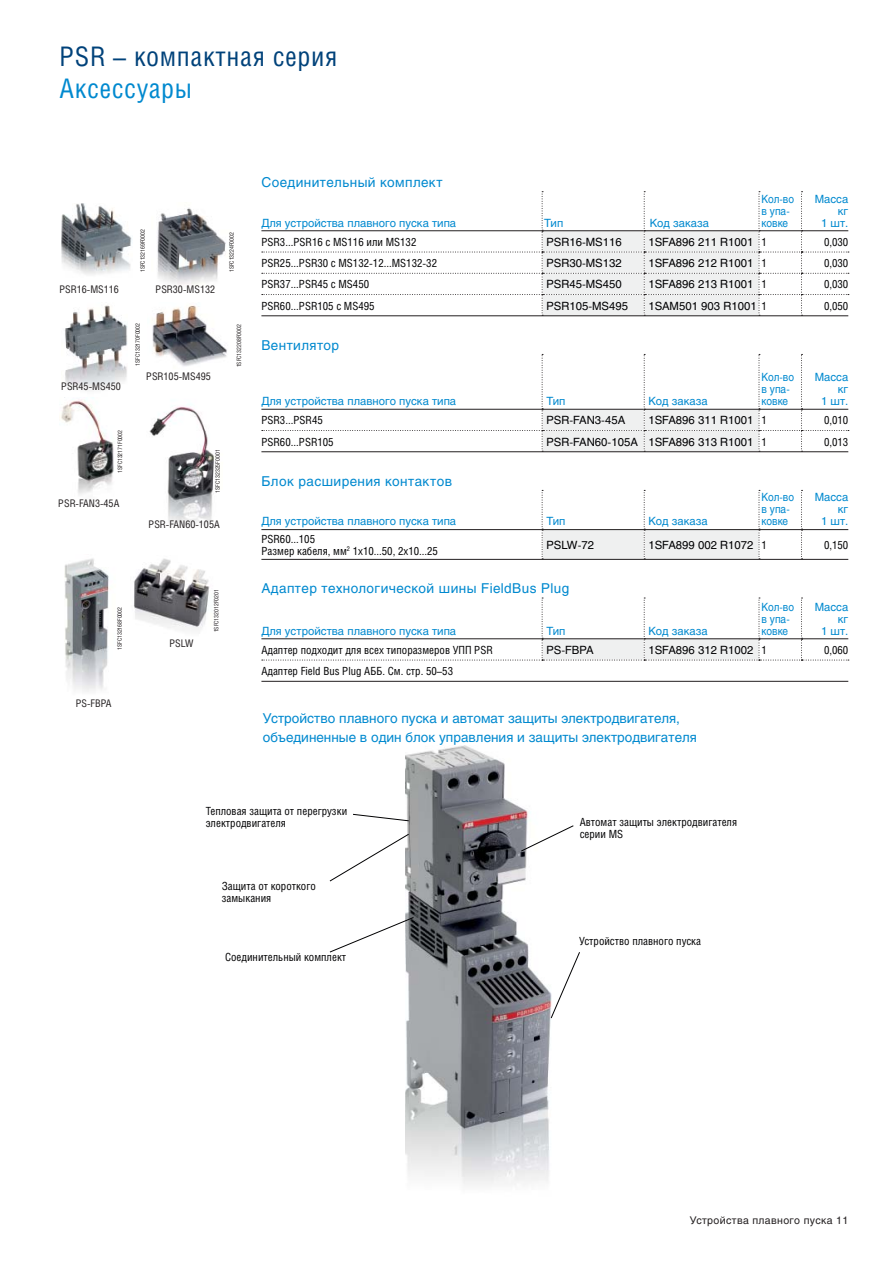
<style>
.page{position:relative;width:893px;height:1263px;background:#fff}
.page>*{position:absolute;margin:0;border:0;box-sizing:border-box;transform-origin:0 0}
.t1{font:27px "Helios Cond";letter-spacing:.025em;color:#00427a}
.t2{font:27px "Helios Cond";letter-spacing:.025em;color:#0089cf}
.t3{font:13.5px/18.6px "Helios";color:#0089cf}
.t4{font:13.5px "Helios";letter-spacing:.03em;color:#0089cf}
.t5{font:11.25px/12px "Helios Cond";color:#000002}
.t6{font:11.25px "Helios";color:#000002}
.t7{font:11.25px/12px "Helios";color:#0089cf;text-align:right}
.t8{font:11.25px/12px "Helios";color:#0089cf;scale:.9 1}
.t9{font:10.5px "Helios Cond";color:#231f20}
.t10{font:10.5px "Helios";letter-spacing:.03em;color:#231f20}
.t11{font:6px "Helios Cond";color:#231f20}
.s1{font-family:"Helios Cond"}
</style>
<div class="page">
<img style="left:405px;top:746px;width:146px;height:439px">
<img style="left:149px;top:406px;width:66px;height:118px">
<img style="left:157px;top:208px;width:69px;height:77px">
<img style="left:152px;top:305px;width:75px;height:61px">
<img style="left:134px;top:558px;width:76px;height:72px">
<img style="left:65px;top:305px;width:62px;height:85px">
<img style="left:61px;top:400px;width:53px;height:95px">
<svg style="left:542px;top:353px;width:217px;height:245px"></svg>
<hr style="left:261px;top:231px;width:383px;height:1px;background:#231f20">
<hr style="left:261px;top:681px;width:587px;height:1px;background:#231f20">
<svg style="left:801px;top:490px;width:1px;height:69px"></svg>
<hr style="left:261px;top:639px;width:383px;height:1px;background:#231f20">
<hr style="left:261px;top:409px;width:383px;height:1px;background:#231f20">
<svg style="left:644px;top:490px;width:1px;height:69px"></svg>
<svg style="left:262px;top:191px;width:587px;height:125px"></svg>
<svg style="left:262px;top:354px;width:587px;height:98px"></svg>
<svg style="left:542px;top:490px;width:1px;height:69px"></svg>
<svg style="left:758px;top:490px;width:2px;height:69px"></svg>
<hr style="left:261px;top:529px;width:587px;height:1px;background:#231f20">
<hr style="left:261px;top:316px;width:587px;height:1px;background:#231f20">
<hr style="left:261px;top:452px;width:587px;height:1px;background:#231f20">
<hr style="left:261px;top:559px;width:587px;height:1px;background:#231f20">
<svg style="left:262px;top:598px;width:587px;height:63px"></svg>
<svg style="left:329px;top:834px;width:80px;height:48px"></svg>
<svg style="left:353px;top:814px;width:56px;height:7px"></svg>
<svg style="left:329px;top:917px;width:85px;height:36px"></svg>
<svg style="left:521px;top:825px;width:53px;height:27px"></svg>
<svg style="left:551px;top:952px;width:29px;height:67px"></svg>
<img style="left:65px;top:558px;width:44px;height:134px">
<img style="left:61px;top:203px;width:71px;height:72px">
<h1 class="t1" style="left:60px;top:46px;width:279px">PSR – компактная серия</h1>
<h1 class="t2" style="left:60px;top:78px;width:134px">Аксессуары</h1>
<p class="t9" style="left:59px;top:286px;width:61px">PSR16-MS116</p>
<p class="t9" style="left:61px;top:383px;width:61px">PSR45-MS450</p>
<p class="t11" style="left:140px;top:272px;width:45px;rotate:-90deg">1SFC132169F0002</p>
<p class="t9" style="left:156px;top:286px;width:61px">PSR30-MS132</p>
<p class="t11" style="left:135px;top:366px;width:45px;rotate:-90deg">1SFC132170F0002</p>
<p class="t9" style="left:146px;top:372px;width:66px">PSR105-MS495</p>
<p class="t11" style="left:229px;top:272px;width:42px;rotate:-90deg">1SFC13224F0002</p>
<p class="t11" style="left:237px;top:367px;width:45px;rotate:-90deg">1SFC132208F0002</p>
<p class="t11" style="left:118px;top:473px;width:45px;rotate:-90deg">1SFC132171F0002</p>
<p class="t9" style="left:58px;top:499px;width:63px">PSR-FAN3-45A</p>
<p class="t11" style="left:215px;top:493px;width:45px;rotate:-90deg">1SFC132325F0001</p>
<p class="t9" style="left:149px;top:520px;width:73px">PSR-FAN60-105A</p>
<p class="t11" style="left:117px;top:650px;width:45px;rotate:-90deg">1SFC132168F0002</p>
<p class="t9" style="left:76px;top:699px;width:37px">PS-FBPA</p>
<p class="t9" style="left:169px;top:639px;width:26px">PSLW</p>
<p class="t11" style="left:214px;top:632px;width:45px;rotate:-90deg">1SFC132012F0201</p>
<p class="t4" style="left:261px;top:177px;width:183px">Соединительный комплект</p>
<p class="t7" style="left:261px;top:217px;width:196px">Для устройства плавного пуска типа</p>
<p class="t7" style="left:544px;top:217px;width:21px">Тип</p>
<p class="t7" style="left:650px;top:217px;width:61px">Код заказа</p>
<p class="t8" style="left:761px;top:193px;width:38px">Кол-во в упа&shy;ковке</p>
<p class="t7" style="left:815px;top:193px;width:35px">Масса кг<br>1 шт.</p>
<p class="t5" style="left:261px;top:237px;width:156px">PSR3...PSR16 с MS116 или MS132</p>
<p class="t6" style="left:546px;top:237px;width:77px">PSR16-MS116</p>
<p class="t6" style="left:648px;top:237px;width:120px">1SFA896 211 R1001 <span class="s1">1</span></p>
<p class="t5" style="left:824px;top:237px;width:26px">0,030</p>
<p class="t5" style="left:261px;top:258px;width:177px">PSR25...PSR30 с MS132-12...MS132-32</p>
<p class="t6" style="left:546px;top:259px;width:77px">PSR30-MS132</p>
<p class="t6" style="left:648px;top:259px;width:120px">1SFA896 212 R1001 <span class="s1">1</span></p>
<p class="t5" style="left:824px;top:258px;width:26px">0,030</p>
<p class="t5" style="left:261px;top:279px;width:109px">PSR37...PSR45 с MS450</p>
<p class="t6" style="left:546px;top:280px;width:77px">PSR45-MS450</p>
<p class="t6" style="left:648px;top:280px;width:120px">1SFA896 213 R1001 <span class="s1">1</span></p>
<p class="t5" style="left:824px;top:279px;width:26px">0,030</p>
<p class="t5" style="left:261px;top:300px;width:115px">PSR60...PSR105 с MS495</p>
<p class="t6" style="left:546px;top:301px;width:83px">PSR105-MS495</p>
<p class="t6" style="left:648px;top:301px;width:120px">1SAM501 903 R1001 <span class="s1">1</span></p>
<p class="t5" style="left:824px;top:300px;width:26px">0,050</p>
<p class="t4" style="left:261px;top:340px;width:79px">Вентилятор</p>
<p class="t7" style="left:261px;top:396px;width:196px">Для устройства плавного пуска типа</p>
<p class="t7" style="left:546px;top:396px;width:21px">Тип</p>
<p class="t7" style="left:648px;top:396px;width:61px">Код заказа</p>
<p class="t8" style="left:761px;top:372px;width:38px">Кол-во в упа&shy;ковке</p>
<p class="t7" style="left:815px;top:372px;width:35px">Масса кг<br>1 шт.</p>
<p class="t5" style="left:261px;top:415px;width:63px">PSR3...PSR45</p>
<p class="t6" style="left:546px;top:416px;width:80px">PSR-FAN3-45A</p>
<p class="t6" style="left:648px;top:416px;width:120px">1SFA896 311 R1001 <span class="s1">1</span></p>
<p class="t5" style="left:824px;top:415px;width:26px">0,010</p>
<p class="t5" style="left:261px;top:436px;width:74px">PSR60...PSR105</p>
<p class="t6" style="left:546px;top:437px;width:222px">PSR-FAN60-105A 1SFA896 313 R1001 <span class="s1">1</span></p>
<p class="t5" style="left:824px;top:436px;width:26px">0,013</p>
<p class="t4" style="left:261px;top:476px;width:192px">Блок расширения контактов</p>
<p class="t7" style="left:261px;top:516px;width:196px">Для устройства плавного пуска типа</p>
<p class="t7" style="left:546px;top:516px;width:21px">Тип</p>
<p class="t7" style="left:648px;top:516px;width:61px">Код заказа</p>
<p class="t8" style="left:761px;top:492px;width:38px">Кол-во в упа&shy;ковке</p>
<p class="t7" style="left:815px;top:492px;width:35px">Масса кг<br>1 шт.</p>
<p class="t5" style="left:261px;top:534px;width:178px">PSR60...105<br>Размер кабеля, мм<sup>2</sup> 1x10...50, 2x10...25</p>
<p class="t6" style="left:546px;top:540px;width:49px">PSLW-72</p>
<p class="t6" style="left:648px;top:540px;width:120px">1SFA899 002 R1072 <span class="s1">1</span></p>
<p class="t5" style="left:824px;top:540px;width:26px">0,150</p>
<p class="t4" style="left:261px;top:583px;width:309px">Адаптер технологической шины FieldBus Plug</p>
<p class="t7" style="left:261px;top:625px;width:196px">Для устройства плавного пуска типа</p>
<p class="t7" style="left:546px;top:625px;width:21px">Тип</p>
<p class="t7" style="left:648px;top:625px;width:61px">Код заказа</p>
<p class="t8" style="left:761px;top:601px;width:38px">Кол-во в упа&shy;ковке</p>
<p class="t7" style="left:815px;top:601px;width:35px">Масса кг<br>1 шт.</p>
<p class="t5" style="left:261px;top:645px;width:233px">Адаптер подходит для всех типоразмеров УПП PSR</p>
<p class="t6" style="left:546px;top:645px;width:49px">PS-FBPA</p>
<p class="t6" style="left:648px;top:645px;width:120px">1SFA896 312 R1002 <span class="s1">1</span></p>
<p class="t5" style="left:824px;top:645px;width:26px">0,060</p>
<p class="t5" style="left:261px;top:666px;width:193px">Адаптер Field Bus Plug АББ. См. стр. 50–53</p>
<p class="t3" style="left:263px;top:710px;width:435px">Устройство плавного пуска и автомат защиты электродвигателя, объединенные в один блок управления и защиты электродвигателя</p>
<p class="t5" style="left:206px;top:806px;width:143px">Тепловая защита от перегрузки электродвигателя</p>
<p class="t5" style="left:222px;top:881px;width:96px">Защита от короткого замыкания</p>
<p class="t5" style="left:225px;top:952px;width:123px">Соединительный комплект</p>
<p class="t5" style="left:580px;top:817px;width:159px">Автомат защиты электродвигателя серии MS</p>
<p class="t5" style="left:579px;top:936px;width:124px">Устройство плавного пуска</p>
<p class="t10" style="left:690px;top:1216px;width:160px">Устройства плавного пуска 11</p>
</div>
